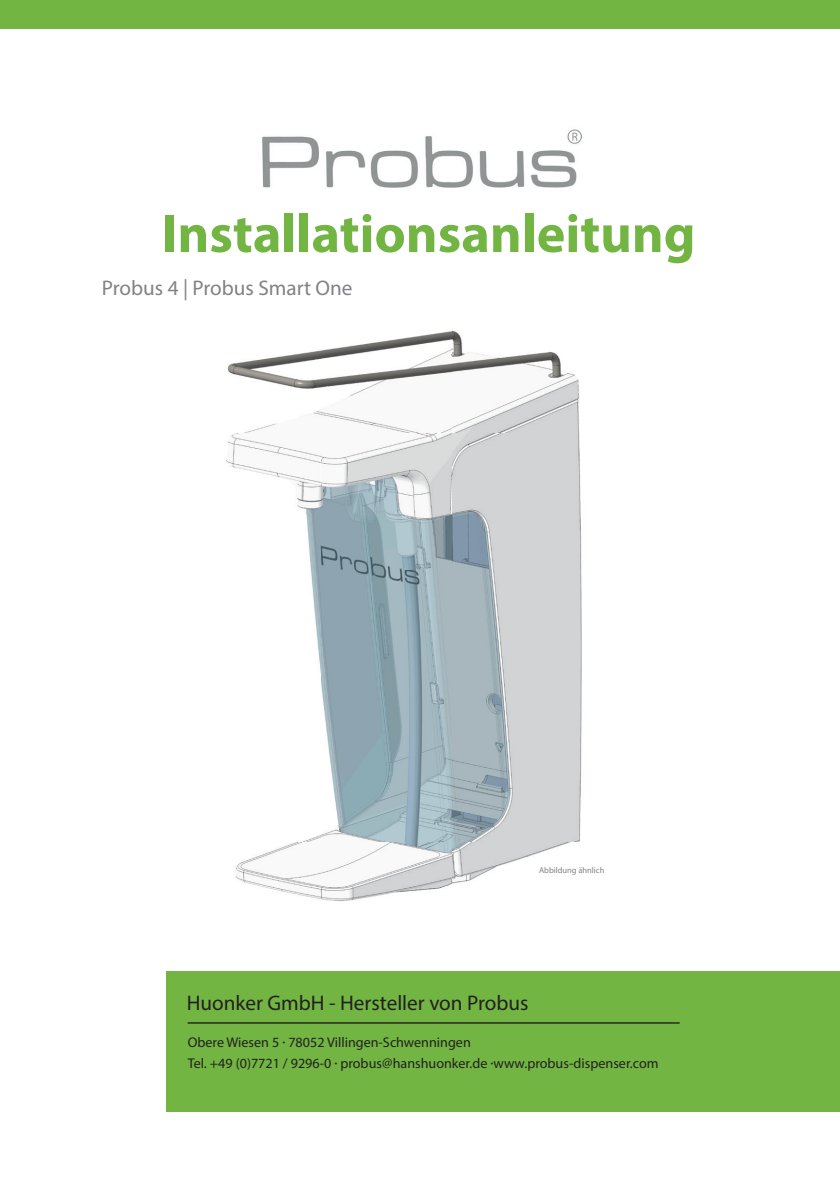
<style>
.page{position:relative;width:840px;height:1191px;background:#fff}
.page>*{position:absolute;margin:0;border:0;box-sizing:border-box;transform-origin:0 0}
.t1{font:700 54.2px "Myriad Pro";color:#72b543}
.t2{font:21.2px "Myriad Pro";color:#231f20}
.t3{font:21.2px "Myriad Pro";color:#808285}
.t4{font:14px/21.2px "Myriad Pro";color:#231f20}
.t5{font:8.4px "Myriad Pro";color:#808285}
</style>
<div class="page">
<div style="left:0;top:0;width:839px;height:28px;background:#72b543"></div>
<img style="left:262px;top:129px;width:320px;height:59px">
<img style="left:226px;top:330px;width:356px;height:571px">
<div style="left:167px;top:971px;width:672px;height:140px;background:#72b543"></div>
<hr style="left:187px;top:1022px;width:492px;height:1px;background:#231f20">
<h1 class="t1" style="left:162px;top:198px;width:535px">Installationsanleitung</h1>
<h2 class="t3" style="left:102px;top:275px;width:252px">Probus 4 | Probus Smart One</h2>
<p class="t5" style="left:538px;top:864px;width:67px">Abbildung ähnlich</p>
<h2 class="t2" style="left:187px;top:989px;width:343px">Huonker GmbH - Hersteller von Probus</h2>
<p class="t4" style="left:188px;top:1031px;width:472px">Obere Wiesen 5 · 78052 Villingen-Schwenningen<br>Tel. +49 (0)7721 / 9296-0 · probus@hanshuonker.de ·www.probus-dispenser.com</p>
</div>
